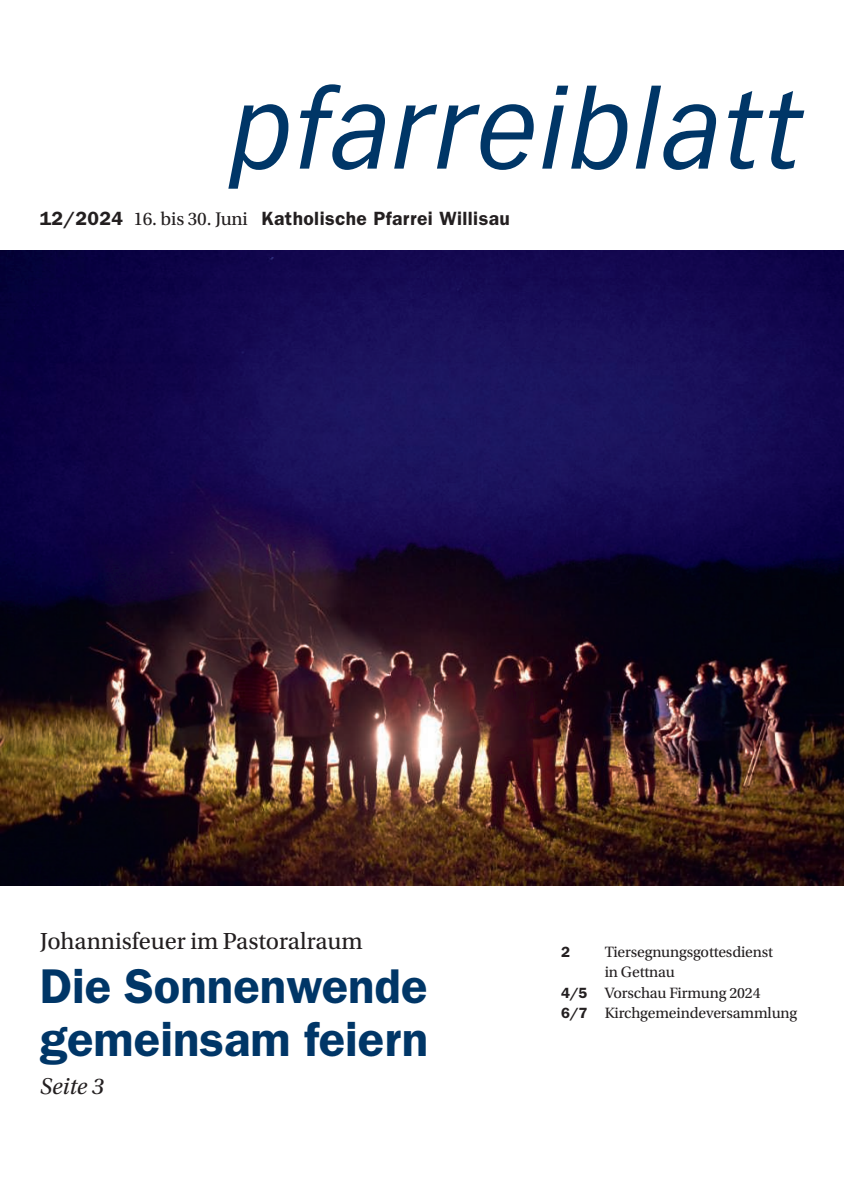
<style>
.page{position:relative;width:844px;height:1191px;background:#fff}
.page>*{position:absolute;margin:0;border:0;box-sizing:border-box;transform-origin:0 0}
.t1{font:600 49px/52.5px "ITC Franklin Gothic Std";color:#003667}
.t2{font:24.5px "Utopia Std";color:#231f20}
.t3{font:italic 24.15px "Utopia Std";color:#231f20}
.t4{font:600 19.25px "ITC Franklin Gothic Std";letter-spacing:.02em;color:#231f20}
.t5{font:15.75px "Utopia Std";letter-spacing:-.01em;color:#231f20}
.t6{font:600 14.88px "ITC Franklin Gothic Std";color:#231f20}
.s1{font-family:"Utopia Std";font-weight:400}
.s2{font-family:"ITC Franklin Gothic Std";font-weight:600;font-size:14.88px}
</style>
<div class="page">
<svg style="left:228px;top:104px;width:60px;height:85px"></svg>
<svg style="left:299px;top:84px;width:86px;height:86px"></svg>
<svg style="left:394px;top:104px;width:139px;height:66px"></svg>
<svg style="left:542px;top:86px;width:85px;height:84px"></svg>
<svg style="left:635px;top:86px;width:80px;height:84px"></svg>
<svg style="left:728px;top:91px;width:76px;height:78px"></svg>
<img style="left:0;top:251px;width:843px;height:634px">
<p class="t4" style="left:40px;top:207px;width:471px">12/2024 <span class="s1">16. bis 30. Juni</span> Katholische Pfarrei Willisau</p>
<h2 class="t2" style="left:40px;top:928px;width:324px">Johannisfeuer im Pastoralraum</h2>
<h1 class="t1" style="left:40px;top:960px;width:390px">Die Sonnenwende gemeinsam feiern</h1>
<h3 class="t3" style="left:40px;top:1072px;width:66px">Seite 3</h3>
<p class="t6" style="left:561px;top:943px;width:10px">2</p>
<p class="t5" style="left:604px;top:943px;width:170px">Tiersegnungsgottesdienst</p>
<p class="t5" style="left:604px;top:963px;width:71px">in Gettnau</p>
<p class="t5" style="left:561px;top:984px;width:201px"><span class="s2">4/5</span> Vorschau Firmung 2024</p>
<p class="t5" style="left:561px;top:1004px;width:238px"><span class="s2">6/7</span> Kirchgemeindeversammlung</p>
</div>
